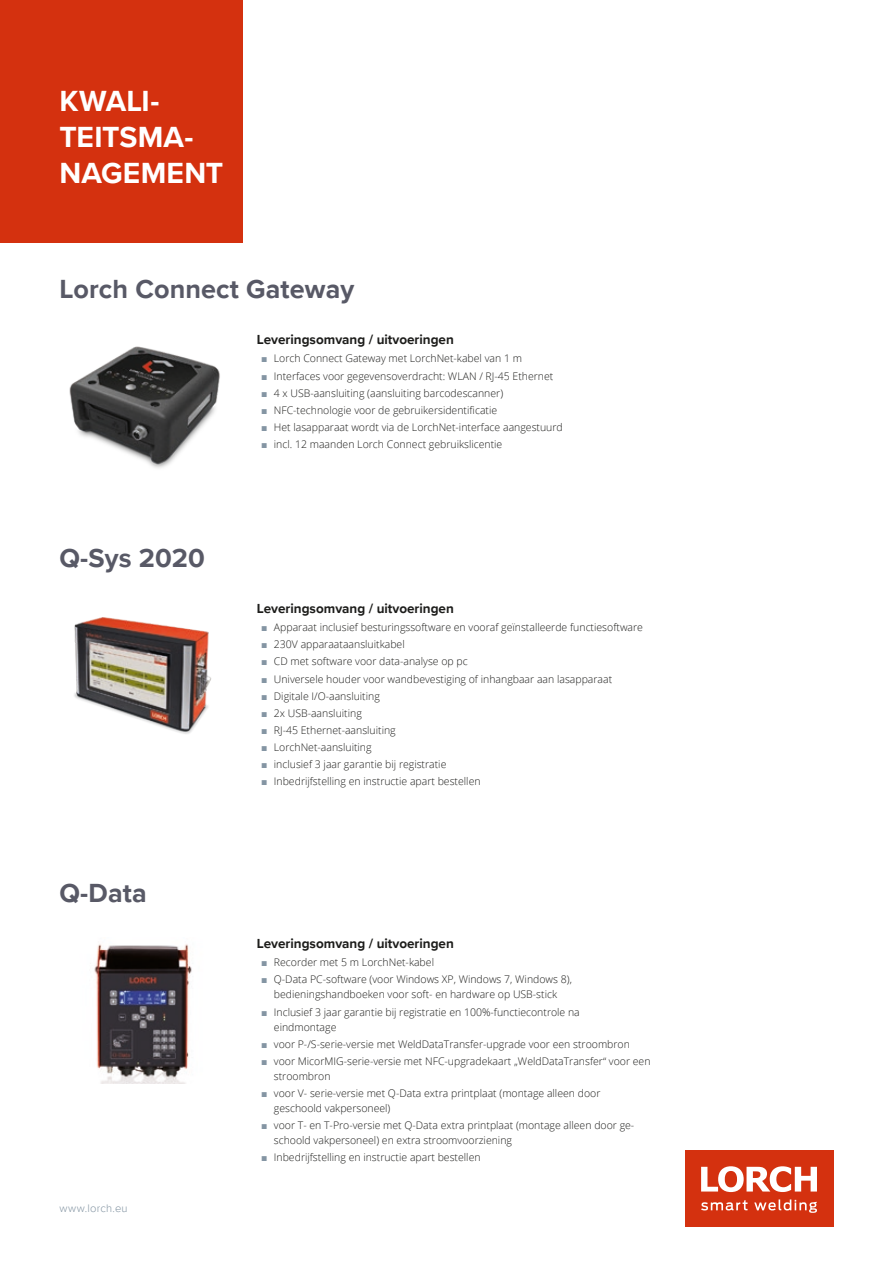
<style>
.page{position:relative;width:893px;height:1263px;background:#fff}
.page>*{position:absolute;margin:0;border:0;box-sizing:border-box;transform-origin:0 0}
.t1{font:700 30px/36px "Proxima Nova";color:#fff}
.t2{font:700 27px "Proxima Nova";letter-spacing:.005em;color:#585966}
.t3{font:700 13.5px "Proxima Nova";color:#1d1d1b}
.t4{font:300 11.25px "Proxima Nova";letter-spacing:.02em;color:#8495a3}
.t5{font:300 10.5px/15px "Open Sans";color:#1d1d1b}
.s1{font-family:"Arial";font-weight:400;color:#8495a3}
</style>
<div class="page">
<img style="left:69px;top:346px;width:151px;height:123px">
<img style="left:74px;top:617px;width:138px;height:117px">
<img style="left:94px;top:944px;width:98px;height:140px">
<div style="left:0;top:0;width:242px;height:242px;background:#d4310f"></div>
<div style="left:685px;top:1150px;width:148px;height:77px;background:#d4310f"></div>
<svg style="left:701px;top:1166px;width:116px;height:26px"></svg>
<svg style="left:701px;top:1199px;width:116px;height:14px"></svg>
<h1 class="t1" style="left:60px;top:82px;width:165px">KWALI-<br>TEITSMA-<br>NAGEMENT</h1>
<h2 class="t2" style="left:60px;top:269px;width:296px">Lorch Connect Gateway</h2>
<p class="t3" style="left:257px;top:330px;width:198px">Leveringsomvang / uitvoeringen</p>
<p class="t5" style="left:261px;top:351px;width:262px"><span class="s1">■</span> Lorch Connect Gateway met LorchNet-kabel van 1 m</p>
<p class="t5" style="left:261px;top:368px;width:294px"><span class="s1">■</span> Interfaces voor gegevensoverdracht: WLAN / RJ-45 Ethernet</p>
<p class="t5" style="left:261px;top:385px;width:244px"><span class="s1">■</span> 4 x USB-aansluiting (aansluiting barcodescanner)</p>
<p class="t5" style="left:261px;top:402px;width:238px"><span class="s1">■</span> NFC-technologie voor de gebruikersidentificatie</p>
<p class="t5" style="left:261px;top:419px;width:303px"><span class="s1">■</span> Het lasapparaat wordt via de LorchNet-interface aangestuurd</p>
<p class="t5" style="left:261px;top:436px;width:243px"><span class="s1">■</span> incl. 12 maanden Lorch Connect gebruikslicentie</p>
<h2 class="t2" style="left:60px;top:537px;width:147px">Q-Sys 2020</h2>
<h2 class="t2" style="left:60px;top:872px;width:89px">Q-Data</h2>
<p class="t4" style="left:60px;top:1200px;width:70px">www.lorch.eu</p>
<p class="t3" style="left:257px;top:598px;width:198px">Leveringsomvang / uitvoeringen</p>
<p class="t5" style="left:261px;top:619px;width:383px"><span class="s1">■</span> Apparaat inclusief besturingssoftware en vooraf geïnstalleerde functiesoftware</p>
<p class="t5" style="left:261px;top:637px;width:145px"><span class="s1">■</span> 230V apparaataansluitkabel</p>
<p class="t5" style="left:261px;top:654px;width:208px"><span class="s1">■</span> CD met software voor data-analyse op pc</p>
<p class="t5" style="left:261px;top:671px;width:353px"><span class="s1">■</span> Universele houder voor wandbevestiging of inhangbaar aan lasapparaat</p>
<p class="t5" style="left:261px;top:688px;width:120px"><span class="s1">■</span> Digitale I/O-aansluiting</p>
<p class="t5" style="left:261px;top:705px;width:102px"><span class="s1">■</span> 2x USB-aansluiting</p>
<p class="t5" style="left:261px;top:722px;width:136px"><span class="s1">■</span> RJ-45 Ethernet-aansluiting</p>
<p class="t5" style="left:261px;top:739px;width:112px"><span class="s1">■</span> LorchNet-aansluiting</p>
<p class="t5" style="left:261px;top:756px;width:187px"><span class="s1">■</span> inclusief 3 jaar garantie bij registratie</p>
<p class="t5" style="left:261px;top:774px;width:221px"><span class="s1">■</span> Inbedrijfstelling en instructie apart bestellen</p>
<p class="t3" style="left:257px;top:933px;width:198px">Leveringsomvang / uitvoeringen</p>
<p class="t5" style="left:261px;top:955px;width:174px"><span class="s1">■</span> Recorder met 5 m LorchNet-kabel</p>
<p class="t5" style="left:261px;top:972px;width:312px;text-align:center"><span class="s1">■</span> Q-Data PC-software (voor Windows XP, Windows 7, Windows 8), bedieningshandboeken voor soft- en hardware op USB-stick</p>
<p class="t5" style="left:274px;top:1004px;width:307px;text-indent:-13px"><span class="s1">■</span> Inclusief 3 jaar garantie bij registratie en 100%-functiecontrole na eindmontage</p>
<p class="t5" style="left:261px;top:1036px;width:370px"><span class="s1">■</span> voor P-/S-serie-versie met WeldDataTransfer-upgrade voor een stroombron</p>
<p class="t5" style="left:274px;top:1053px;width:378px;text-indent:-13px"><span class="s1">■</span> voor MicorMIG-serie-versie met NFC-upgradekaart „WeldDataTransfer“ voor een stroombron</p>
<p class="t5" style="left:274px;top:1085px;width:328px;text-indent:-13px"><span class="s1">■</span> voor V- serie-versie met Q-Data extra printplaat (montage alleen door geschoold vakpersoneel)</p>
<p class="t5" style="left:274px;top:1117px;width:362px;text-indent:-13px"><span class="s1">■</span> voor T- en T-Pro-versie met Q-Data extra printplaat (montage alleen door ge&shy;schoold vakpersoneel) en extra stroomvoorziening</p>
<p class="t5" style="left:261px;top:1149px;width:221px"><span class="s1">■</span> Inbedrijfstelling en instructie apart bestellen</p>
</div>
